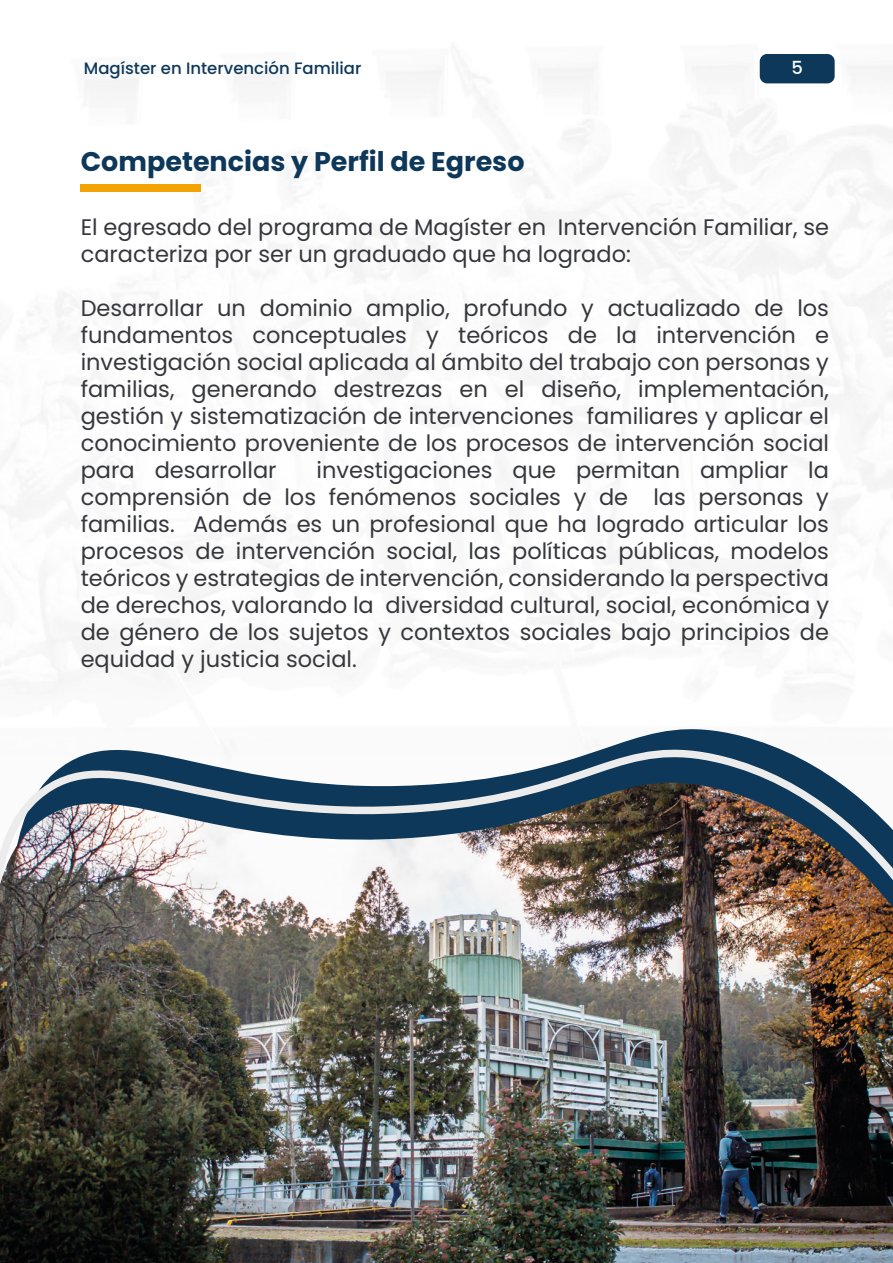
<style>
.page{position:relative;width:893px;height:1263px;background:#fff}
.page>*{position:absolute;margin:0;border:0;box-sizing:border-box;transform-origin:0 0}
.t1{font:700 27px "Poppins";color:#0e3859}
.t2{font:22.5px/27px "Poppins";color:#36373d;text-align:justify}
.t3{font:500 18px "Poppins";color:#fff}
.t4{font:500 16.5px "Poppins";color:#0e3859}
</style>
<div class="page">
<img style="left:0;top:46px;width:893px;height:648px">
<div style="left:760px;top:54px;width:75px;height:29px;background:#0e3859;border-radius:7px"></div>
<div style="left:81px;top:185px;width:120px;height:7px;background:#f3a302"></div>
<svg style="left:44px;top:729px;width:796px;height:54px"></svg>
<img style="left:0;top:783px;width:893px;height:480px">
<p class="t4" style="left:84px;top:59px;width:279px">Magíster en Intervención Familiar</p>
<p class="t3" style="left:791px;top:58px;width:13px">5</p>
<p class="t1" style="left:81px;top:146px;width:445px">Competencias y Perfil de Egreso</p>
<p class="t2" style="left:81px;top:214px;width:750px">El egresado del programa de Magíster en Intervención Familiar, se caracteriza por ser un graduado que ha logrado:</p>
<p class="t2" style="left:81px;top:295px;width:750px">Desarrollar un dominio amplio, profundo y actualizado de los fundamentos conceptuales y teóricos de la intervención e investigación social aplicada al ámbito del trabajo con personas y familias, generando destrezas en el diseño, implementación, gestión y sistematización de intervenciones familiares y aplicar el conocimiento proveniente de los procesos de intervención social para desarrollar</p>
<p class="t2" style="left:81px;top:457px;width:750px;text-indent:236px">investigaciones que permitan ampliar la comprensión de los fenómenos sociales y de las personas y familias. Además es un profesional que ha logrado articular los procesos de intervención social, las políticas públicas, modelos teóricos y estrategias de intervención, considerando la perspectiva de derechos, valorando la diversidad cultural, social, económica y de género de los sujetos y contextos sociales bajo principios de equidad y justicia social.</p>
</div>
